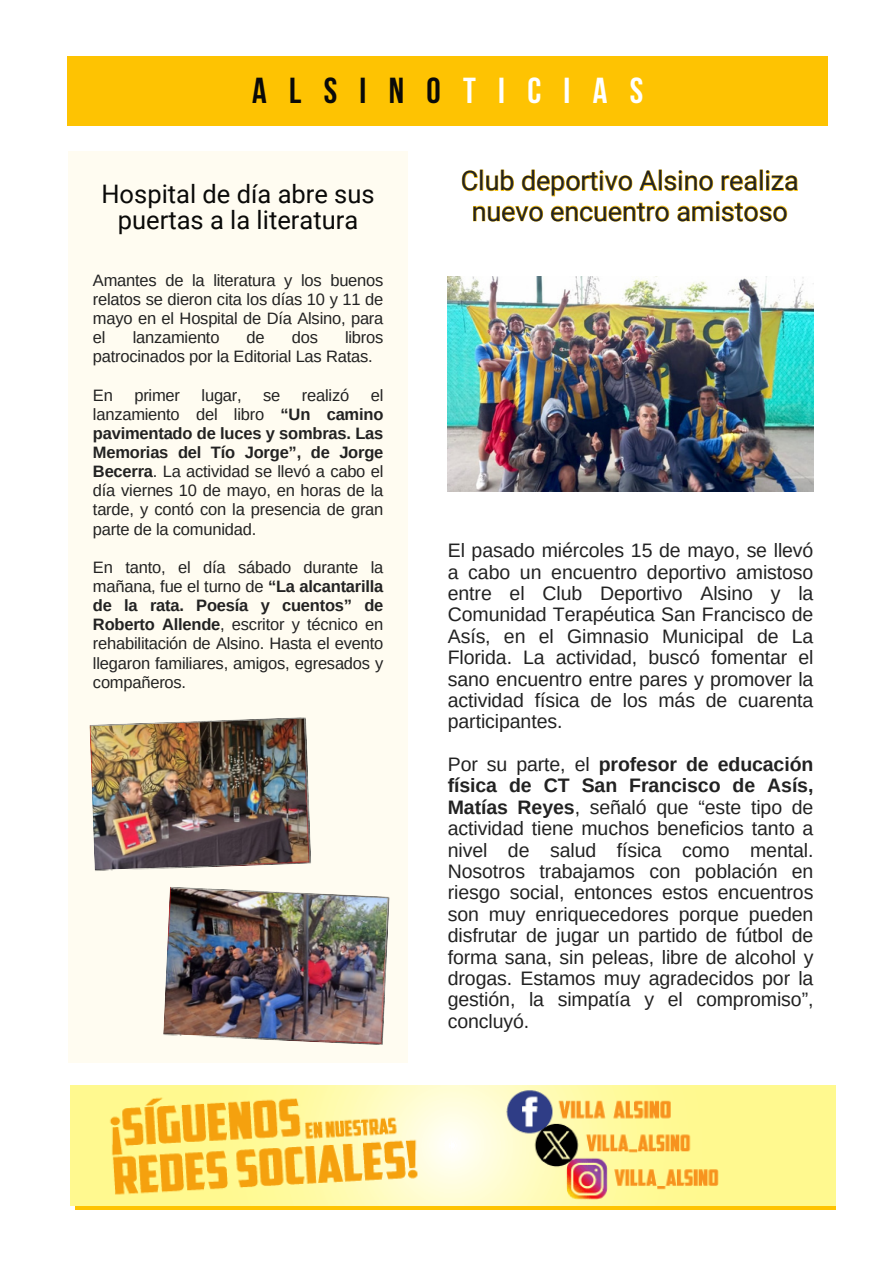
<style>
.page{position:relative;width:894px;height:1264px;background:#fff}
.page>*{position:absolute;margin:0;border:0;box-sizing:border-box;transform-origin:0 0}
.t1{font:700 36px "Bebas Neue";letter-spacing:.62em;color:#0a0a09}
.t2{font:27px/30.3px "Roboto";letter-spacing:-.005em;color:#222;text-align:center}
.t3{font:25.5px/25.8px "Roboto";color:#0a0a09;text-align:center}
.t4{font:19.5px/21.3px "Arimo";letter-spacing:-.005em;color:#222;text-align:justify}
.t5{font:16.5px/19.2px "Arimo";letter-spacing:-.015em;color:#222;text-align:justify}
.s1{color:#fff}
.s2{font-weight:700}
</style>
<div class="page">
<div style="left:69px;top:152px;width:338px;height:910px;background:#fffcf1"></div>
<div style="left:67px;top:57px;width:760px;height:68px;background:#fec302"></div>
<hr style="left:75px;top:1205px;width:760px;height:3px;background:#fec302">
<img style="left:71px;top:1085px;width:763px;height:120px">
<img style="left:163px;top:887px;width:226px;height:158px">
<img style="left:89px;top:717px;width:222px;height:154px">
<img style="left:447px;top:276px;width:366px;height:215px">
<svg style="left:461px;top:170px;width:336px;height:51px"></svg>
<p class="t1" style="left:252px;top:76px;width:392px">ALSINO<span class="s1">TICIAS</span></p>
<h3 class="t3" style="left:101px;top:181px;width:274px">Hospital de día abre sus puertas a la literatura</h3>
<p class="t5" style="left:93px;top:270px;width:292px">Amantes de la literatura y los buenos relatos se dieron cita los días 10 y 11 de mayo en el Hospital de Día Alsino, para el</p>
<p class="t5" style="left:93px;top:328px;width:292px;text-indent:252px">libros patrocinados por la Editorial Las Ratas.</p>
<p class="t5" style="left:93px;top:385px;width:21px">En</p>
<p class="t5" style="left:134px;top:385px;width:47px">primer</p>
<p class="t5" style="left:201px;top:385px;width:42px">lugar,</p>
<p class="t5" style="left:263px;top:385px;width:19px">se</p>
<p class="t5" style="left:302px;top:385px;width:49px">realizó</p>
<p class="t5" style="left:133px;top:328px;width:88px">lanzamiento</p>
<p class="t5" style="left:246px;top:328px;width:20px">de</p>
<p class="t5" style="left:292px;top:328px;width:28px">dos</p>
<p class="t5" style="left:93px;top:385px;width:292px;text-indent:278px">el lanzamiento del libro <span class="s2">“Un camino pavimentado de luces y sombras. Las Memorias del Tío Jorge”, de Jorge Becerra</span>. La actividad se llevó a cabo el día viernes 10 de mayo, en horas de la tarde, y contó con la presencia de gran parte de la comunidad.</p>
<p class="t5" style="left:93px;top:557px;width:292px">En tanto, el día sábado durante la mañana, fue el turno de <span class="s2">“La alcantarilla de la rata. Poesía y cuentos” de Roberto Allende</span>, escritor y técnico en rehabilitación de Alsino. Hasta el evento llegaron familiares, amigos, egresados y compañeros.</p>
<p class="t2" style="left:460px;top:166px;width:339px">Club deportivo Alsino realiza nuevo encuentro amistoso</p>
<h2 class="t4" style="left:447px;top:540px;width:367px">El pasado miércoles 15 de mayo, se llevó a cabo un encuentro deportivo amistoso entre el Club Deportivo Alsino y la Comunidad Terapéutica San Francisco de Asís, en el Gimnasio Municipal de La Florida. La actividad, buscó fomentar el sano encuentro entre pares y promover la actividad física de los más de cuarenta participantes.</h2>
<p class="t4" style="left:447px;top:753px;width:367px">Por su parte, el <span class="s2">profesor de educación física de CT San Francisco de Asís, Matías Reyes</span>, señaló que “este tipo de actividad tiene muchos beneficios tanto a nivel de salud física como mental.<br>Nosotros trabajamos con población en riesgo social, entonces estos encuentros son muy enriquecedores porque pueden disfrutar de jugar un partido de fútbol de forma sana, sin peleas, libre de alcohol y drogas. Estamos muy agradecidos por la gestión, la simpatía y el compromiso”, concluyó.</p>
</div>
